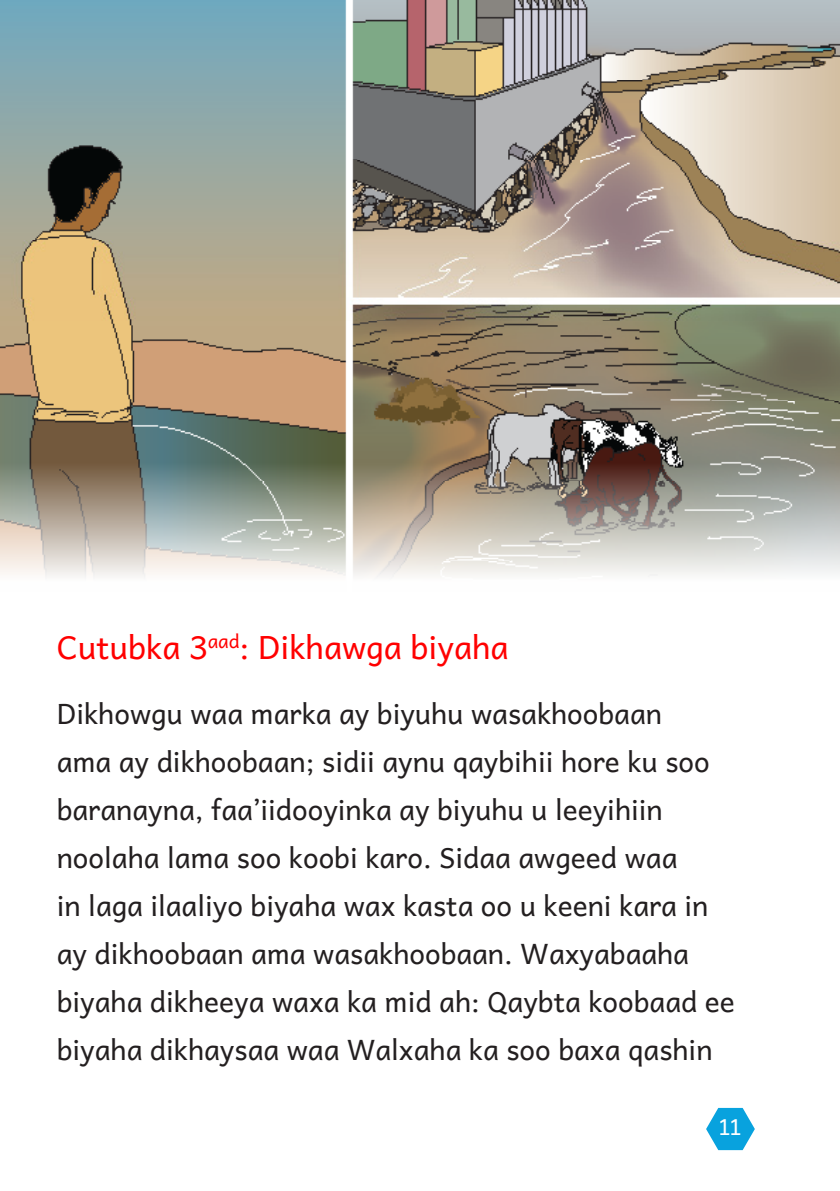
<style>
.page{position:relative;width:840px;height:1191px;background:#fff}
.page>*{position:absolute;margin:0;border:0;box-sizing:border-box;transform-origin:0 0}
.Sub_Title{font:32px "Andika";color:#f00}
.body_text{font:28px/48px "Andika";color:#231f20}
.t1{font:22px "Andika";color:#fff}
</style>
<div class="page">
<svg style="left:706px;top:1108px;width:48px;height:42px"></svg>
<img style="left:0;top:0;width:839px;height:577px">
<p class="Sub_Title" style="left:57px;top:629px;width:453px">Cutubka 3<sup>aad</sup>: Dikhawga biyaha</p>
<p class="body_text" style="left:57px;top:690px;width:679px">Dikhowgu waa marka ay biyuhu wasakhoobaan<br>ama ay dikhoobaan; sidii aynu qaybihii hore ku soo baranayna, faa’iidooyinka ay biyuhu u leeyihiin noolaha lama soo koobi karo. Sidaa awgeed waa<br>in laga ilaaliyo biyaha wax kasta oo u keeni kara in ay dikhoobaan ama wasakhoobaan. Waxyabaaha biyaha dikheeya waxa ka mid ah: Qaybta koobaad ee biyaha dikhaysaa waa Walxaha ka soo baxa qashin</p>
<p class="t1" style="left:717px;top:1114px;width:26px">11</p>
</div>
